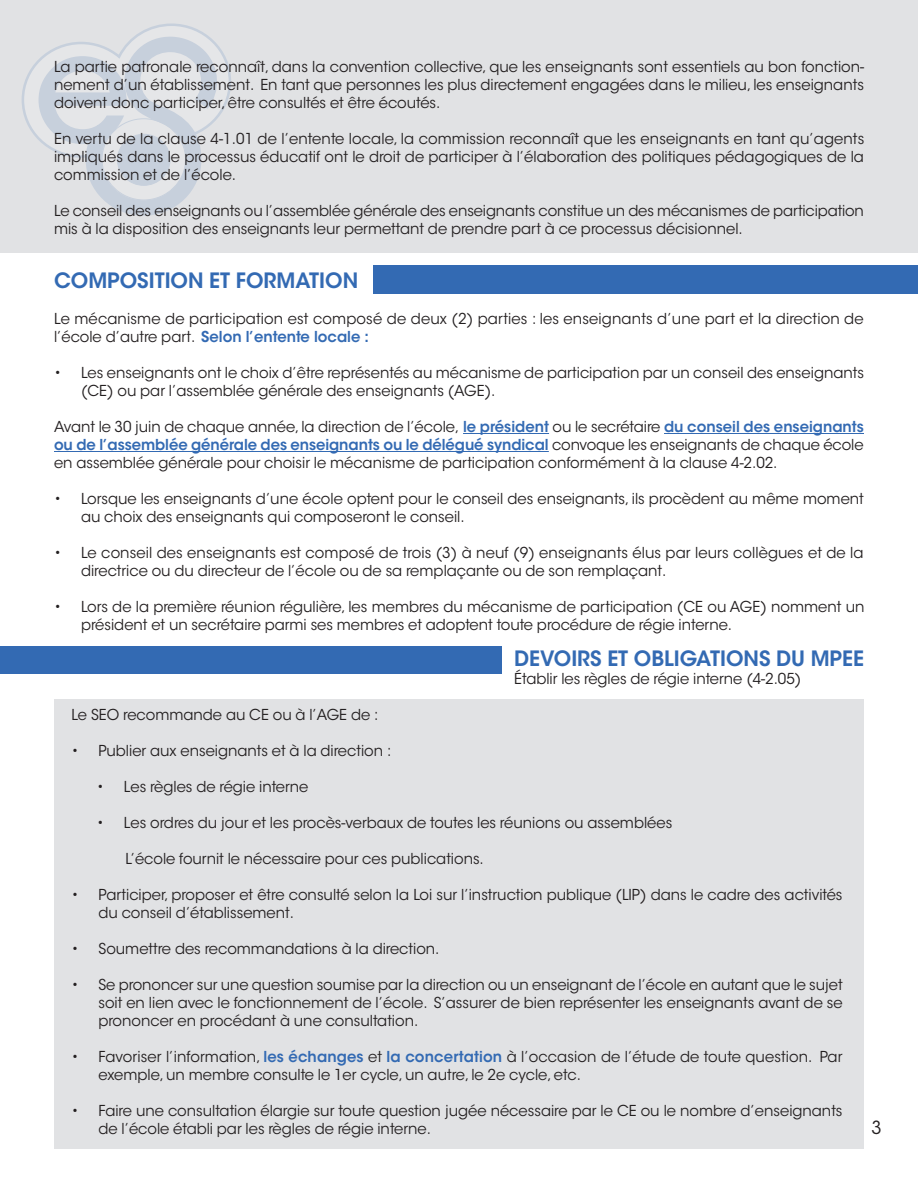
<style>
.page{position:relative;width:918px;height:1188px;background:#fff}
.page>*{position:absolute;margin:0;border:0;box-sizing:border-box;transform-origin:0 0}
.t1{font:600 21px "ITC Avant Garde Std";color:#336ab3}
.t2{font:18px "ITC Avant Garde Std";color:#231f20}
.t3{font:15px/18px "ITC Avant Garde Std";color:#231f20}
.s1{font-weight:600;color:#336ab3}
</style>
<div class="page">
<div style="left:54px;top:700px;width:810px;height:449px;background:#e1e2e4"></div>
<div style="left:0;top:0;width:918px;height:253px;background:#e1e2e4"></div>
<div style="left:374px;top:265px;width:544px;height:29px;background:#336ab3"></div>
<hr style="left:463px;top:433px;width:86px;height:1px;background:#336ab3">
<hr style="left:664px;top:433px;width:200px;height:1px;background:#336ab3">
<hr style="left:54px;top:451px;width:495px;height:1px;background:#336ab3">
<div style="left:0;top:646px;width:501px;height:28px;background:#336ab3"></div>
<svg style="left:21px;top:23px;width:210px;height:193px"></svg>
<p class="t3" style="left:54px;top:58px;width:811px;text-align:justify">La partie patronale reconnaît, dans la convention collective, que les enseignants sont essentiels au bon fonction&shy;nement d’un établissement. En tant que personnes les plus directement engagées dans le milieu, les enseignants doivent donc participer, être consultés et être écoutés.</p>
<p class="t3" style="left:54px;top:130px;width:812px;text-align:justify">En vertu de la clause 4-1.01 de l’entente locale, la commission reconnaît que les enseignants en tant qu’agents impliqués dans le processus éducatif ont le droit de participer à l’élaboration des politiques pédagogiques de la commission et de l’école.</p>
<p class="t3" style="left:54px;top:202px;width:812px">Le conseil des enseignants ou l’assemblée générale des enseignants constitue un des mécanismes de participation mis à la disposition des enseignants leur permettant de prendre part à ce processus décisionnel.</p>
<h1 class="t1" style="left:54px;top:267px;width:235px">COMPOSITION ET FORMATI</h1>
<h1 class="t1" style="left:325px;top:267px;width:32px">ON</h1>
<p class="t3" style="left:54px;top:310px;width:811px">Le mécanisme de participation est composé de deux (2) parties : les enseignants d’une part et la direction de l’école d’autre part. <span class="s1">Selon l’entente locale :</span></p>
<p class="t3" style="left:81px;top:364px;width:785px;text-indent:-27px">• Les enseignants ont le choix d’être représentés au mécanisme de participation par un conseil des enseignants (CE) ou par l’assemblée générale des enseignants (AGE).</p>
<p class="t3" style="left:54px;top:418px;width:811px;text-align:justify">Avant le 30 juin de chaque année, la direction de l’école, <span class="s1">le président</span> ou le secrétaire <span class="s1">du conseil des enseignants ou de l’assemblée générale des enseignants ou le délégué syndical</span> convoque les enseignants de chaque école en assemblée générale pour choisir le mécanisme de participation conformément à la clause 4-2.02.</p>
<p class="t3" style="left:81px;top:490px;width:784px;text-indent:-27px">• Lorsque les enseignants d’une école optent pour le conseil des enseignants, ils procèdent au même moment au choix des enseignants qui composeront le conseil.</p>
<p class="t3" style="left:81px;top:544px;width:784px;text-indent:-27px">• Le conseil des enseignants est composé de trois (3) à neuf (9) enseignants élus par leurs collègues et de la directrice ou du directeur de l’école ou de sa remplaçante ou de son remplaçant.</p>
<p class="t3" style="left:81px;top:598px;width:785px;text-indent:-27px">• Lors de la première réunion régulière, les membres du mécanisme de participation (CE ou AGE) nomment un président et un secrétaire parmi ses membres et adoptent toute procédure de régie interne.</p>
<h1 class="t1" style="left:514px;top:645px;width:161px">DEVOIRS ET OBLIGATI</h1>
<h1 class="t1" style="left:726px;top:645px;width:127px">ONS DU MPEE</h1>
<p class="t3" style="left:514px;top:670px;width:289px">Établir les règles de régie interne (4-2.05)</p>
<p class="t3" style="left:71px;top:706px;width:308px">Le SEO recommande au CE ou à l’AGE de :</p>
<p class="t3" style="left:71px;top:742px;width:321px">• Publier aux enseignants et à la direction :</p>
<p class="t3" style="left:97px;top:778px;width:213px">• Les règles de régie interne</p>
<p class="t3" style="left:97px;top:814px;width:577px">• Les ordres du jour et les procès-verbaux de toutes les réunions ou assemblées</p>
<p class="t3" style="left:125px;top:850px;width:360px">L’école fournit le nécessaire pour ces publications.</p>
<p class="t3" style="left:98px;top:886px;width:746px;text-indent:-27px">• Participer, proposer et être consulté selon la Loi sur l’instruction publique (LIP) dans le cadre des activités du conseil d’établissement.</p>
<p class="t3" style="left:71px;top:940px;width:370px">• Soumettre des recommandations à la direction.</p>
<p class="t3" style="left:98px;top:976px;width:746px;text-align:justify;text-indent:-27px">• Se prononcer sur une question soumise par la direction ou un enseignant de l’école en autant que le sujet soit en lien avec le fonctionnement de l’école. S’assurer de bien représenter les enseignants avant de se prononcer en procédant à une consultation.</p>
<p class="t3" style="left:98px;top:1048px;width:746px;text-indent:-27px">• Favoriser l’information, <span class="s1">les échanges</span> et <span class="s1">la concertation</span> à l’occasion de l’étude de toute question. Par exemple, un membre consulte le 1er cycle, un autre, le 2e cycle, etc.</p>
<p class="t3" style="left:98px;top:1102px;width:746px;text-indent:-27px">• Faire une consultation élargie sur toute question jugée nécessaire par le CE ou le nombre d’enseignants de l’école établi par les règles de régie interne.</p>
<p class="t2" style="left:872px;top:1117px;width:12px">3</p>
</div>
